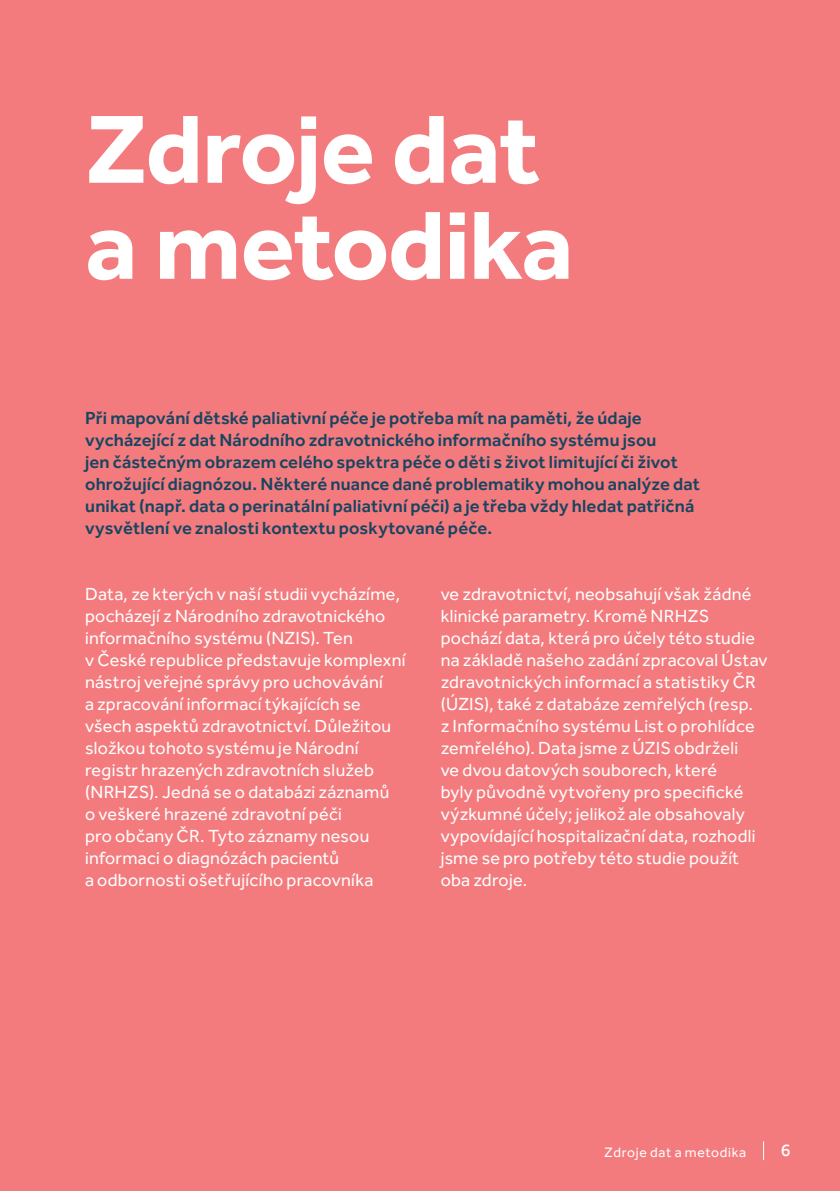
<style>
.page{position:relative;width:840px;height:1191px;background:#fff}
.page>*{position:absolute;margin:0;border:0;box-sizing:border-box;transform-origin:0 0}
.Heading_Extrabig{font:700 100px/96px "Effra CC";letter-spacing:-.01em;color:#fff}
.Body_Text{font:18px/22px "Effra CC";letter-spacing:.015em;color:#fff}
.Body_Text-2{font:600 18px/22px "Effra CC";letter-spacing:.015em;color:#174561}
.t1{font:500 18px "Effra CC";color:#fff}
.Meta_text{font:14px "Effra CC";letter-spacing:.045em;color:#fff}
</style>
<div class="page">
<div style="left:0;top:0;width:839px;height:1191px;background:#f37b7d"></div>
<p class="Heading_Extrabig" style="left:85px;top:110px;width:489px">Zdroje dat a metodika</p>
<p class="Body_Text-2" style="left:85px;top:409px;width:616px">Při mapování dětské paliativní péče je potřeba mít na paměti, že údaje vycházející z dat Národního zdravotnického informačního systému jsou<br>jen částečným obrazem celého spektra péče o děti s život limitující či život ohrožující diagnózou. Některé nuance dané problematiky mohou analýze dat unikat (např. data o perinatální paliativní péči) a je třeba vždy hledat patřičná vysvětlení ve znalosti kontextu poskytované péče.</p>
<p class="Body_Text" style="left:85px;top:585px;width:322px">Data, ze kterých v naší studii vycházíme, pocházejí z Národního zdravotnického informačního systému (NZIS). Ten<br>v České republice představuje komplexní nástroj veřejné správy pro uchovávání<br>a zpracování informací týkajících se všech aspektů zdravotnictví. Důležitou složkou tohoto systému je Národní registr hrazených zdravotních služeb (NRHZS). Jedná se o databázi záznamů<br>o veškeré hrazené zdravotní péči<br>pro občany ČR. Tyto záznamy nesou informaci o diagnózách pacientů<br>a odbornosti ošetřujícího pracovníka</p>
<p class="Body_Text" style="left:440px;top:585px;width:328px">ve zdravotnictví, neobsahují však žádné klinické parametry. Kromě NRHZS pochází data, která pro účely této studie na základě našeho zadání zpracoval Ústav zdravotnických informací a statistiky ČR (ÚZIS), také z databáze zemřelých (resp.<br>z Informačního systému List o prohlídce zemřelého). Data jsme z ÚZIS obdrželi<br>ve dvou datových souborech, které<br>byly původně vytvořeny pro specifické výzkumné účely; jelikož ale obsahovaly vypovídající hospitalizační data, rozhodli jsme se pro potřeby této studie použít oba zdroje.</p>
<p class="Meta_text" style="left:604px;top:1144px;width:143px">Zdroje dat a metodika</p>
<p class="t1" style="left:780px;top:1139px;width:11px">6</p>
</div>
